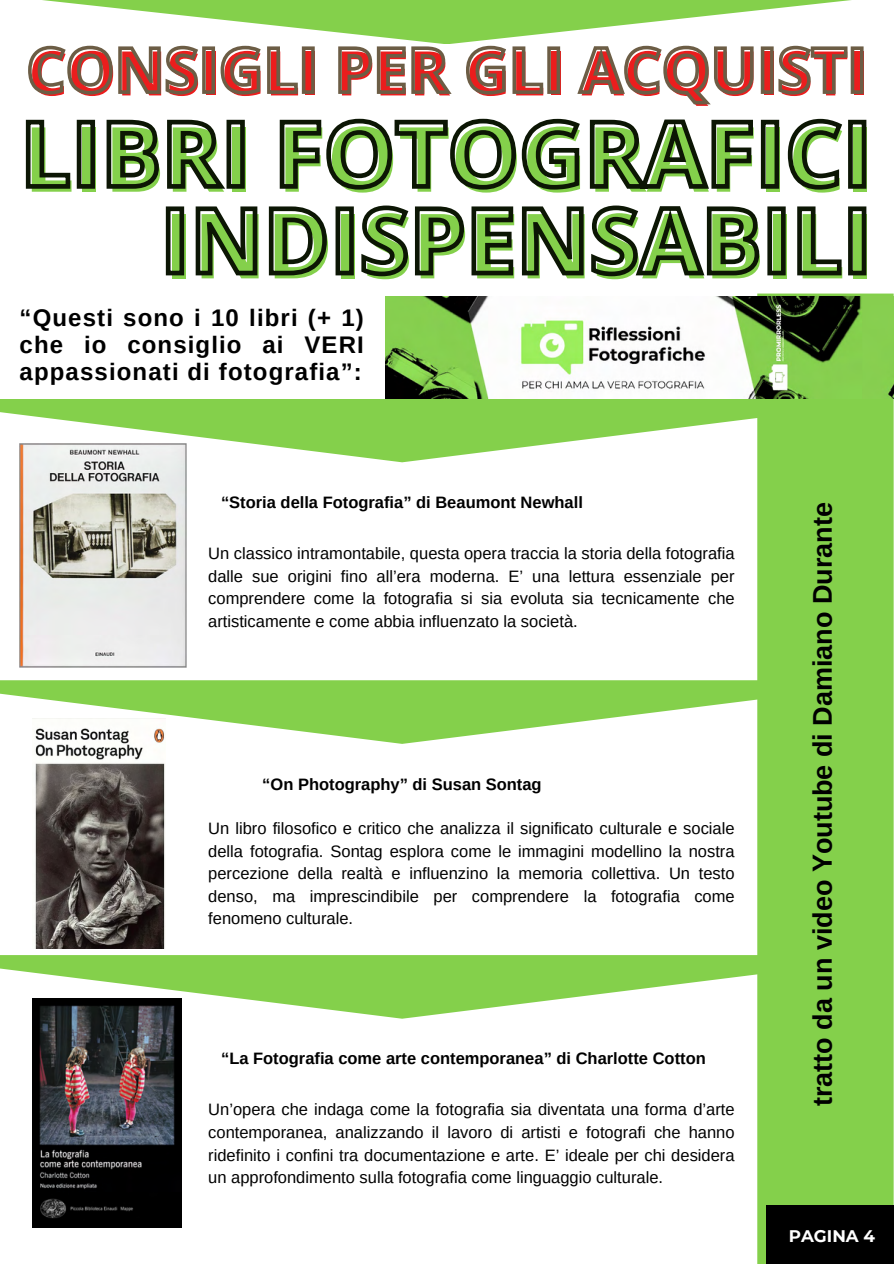
<style>
.page{position:relative;width:894px;height:1264px;background:#fff}
.page>*{position:absolute;margin:0;border:0;box-sizing:border-box;transform-origin:0 0}
.t1{font:700 90px/86.7px "Open Sans";color:#84d04b;text-align:right}
.t2{font:700 61.5px "Open Sans";color:#eb1d1d}
.t3{font:700 27px "Arimo";color:#000}
.t4{font:700 24px/27px "Arimo";letter-spacing:.045em;color:#000;text-align:justify}
.t5{font:700 16.8px "Montserrat";color:#fff}
.t6{font:16.5px/22.5px "Arimo";color:#000;text-align:justify}
.t7{font:700 16.5px "Arimo";color:#000}
</style>
<div class="page">
<div style="left:757px;top:293px;width:136px;height:970px;background:#84d04b"></div>
<div style="left:765px;top:1204px;width:128px;height:59px;background:#000"></div>
<img style="left:385px;top:296px;width:508px;height:102px">
<svg style="left:28px;top:45px;width:836px;height:60px"></svg>
<svg style="left:42px;top:0;width:809px;height:44px"></svg>
<svg style="left:0;top:398px;width:804px;height:64px;fill:#84d04b"></svg>
<img style="left:20px;top:444px;width:166px;height:224px">
<svg style="left:0;top:680px;width:804px;height:64px;fill:#84d04b"></svg>
<svg style="left:0;top:955px;width:804px;height:63px;fill:#84d04b"></svg>
<img style="left:33px;top:718px;width:133px;height:230px">
<img style="left:33px;top:998px;width:148px;height:229px">
<svg style="left:25px;top:118px;width:842px;height:72px"></svg>
<svg style="left:165px;top:205px;width:702px;height:72px"></svg>
<h2 class="t2" style="left:29px;top:30px;width:841px">CONSIGLI PER GLI ACQUISTI</h2>
<h1 class="t1" style="left:24px;top:113px;width:852px">LIBRI FOTOGRAFICI<br>INDISPENSABILI</h1>
<p class="t4" style="left:20px;top:304px;width:345px">“Questi sono i 10 libri (+ 1) che io consiglio ai VERI appassionati di fotografia”:</p>
<h4 class="t7" style="left:221px;top:493px;width:363px">“Storia della Fotografia” di Beaumont Newhall</h4>
<p class="t6" style="left:208px;top:542px;width:528px">Un classico intramontabile, questa opera traccia la storia della fotografia dalle sue origini fino all’era moderna. E’ una lettura essenziale per comprendere come la fotografia si sia evoluta sia tecnicamente che artisticamente e come abbia influenzato la società.</p>
<h6 class="t7" style="left:262px;top:774px;width:281px">“On Photography” di Susan Sontag</h6>
<p class="t6" style="left:208px;top:817px;width:528px">Un libro filosofico e critico che analizza il significato culturale e sociale della fotografia. Sontag esplora come le immagini modellino la nostra percezione della realtà e influenzino la memoria collettiva. Un testo denso, ma imprescindibile per comprendere la fotografia come fenomeno culturale.</p>
<p class="t7" style="left:221px;top:1049px;width:486px">“La Fotografia come arte contemporanea” di Charlotte Cotton</p>
<h6 class="t6" style="left:208px;top:1098px;width:527px">Un’opera che indaga come la fotografia sia diventata una forma d’arte contemporanea, analizzando il lavoro di artisti e fotografi che hanno ridefinito i confini tra documentazione e arte. E’ ideale per chi desidera un approfondimento sulla fotografia come linguaggio culturale.</h6>
<h5 class="t3" style="left:807px;top:1106px;width:605px;rotate:-90deg">tratto da un video Youtube di Damiano Durante</h5>
<h3 class="t5" style="left:788px;top:1226px;width:88px">PAGINA 4</h3>
</div>
